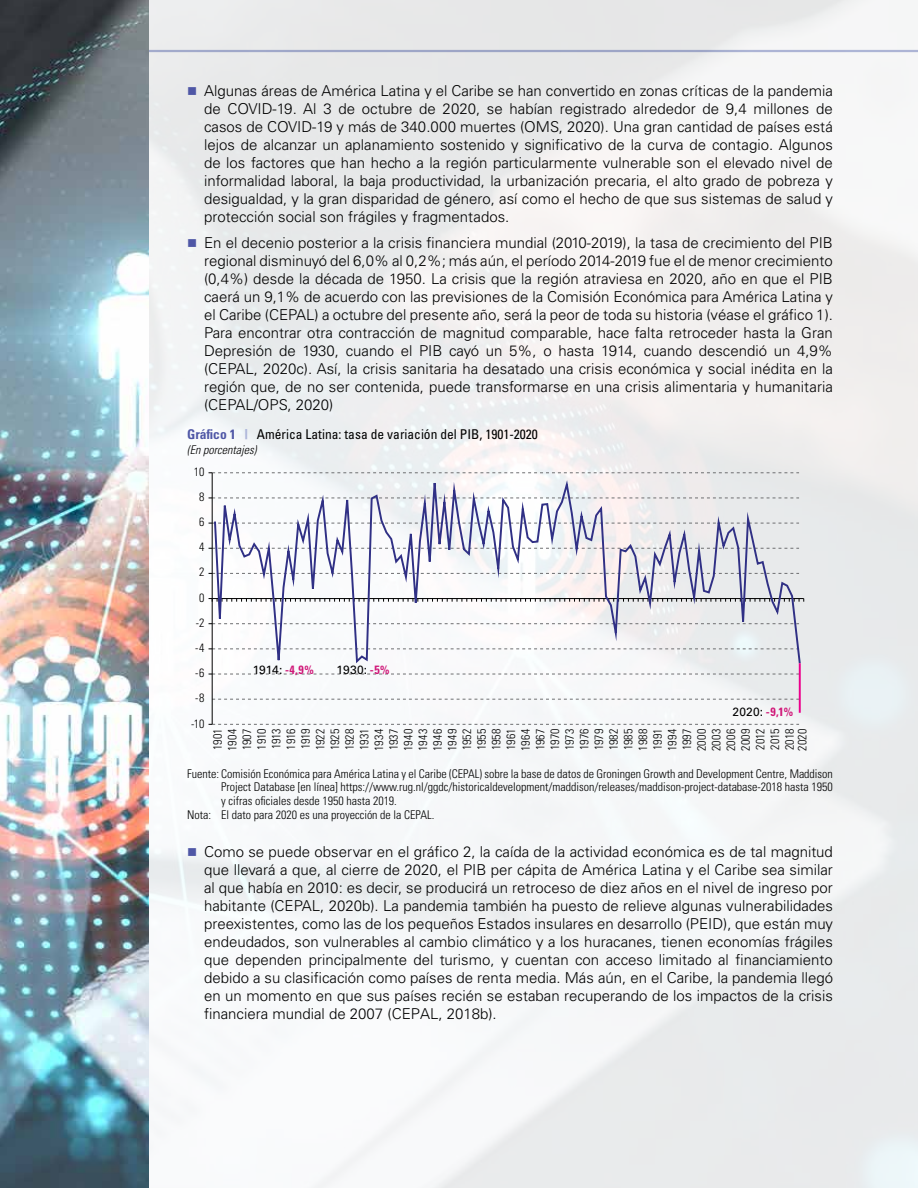
<style>
.page{position:relative;width:918px;height:1188px;background:#fff}
.page>*{position:absolute;margin:0;border:0;box-sizing:border-box;transform-origin:0 0}
.t1{font:300 15px/18px "Univers LT Std";color:#000;text-align:justify}
.t2{font:condensed 13.5px "Univers LT Std";color:#000}
.t3{font:300 condensed 12px/14.7px "Univers LT Std";color:#000;text-align:center}
.t4{font:12px "Univers LT Std";letter-spacing:.015em;color:#000}
.t5{font:italic 300 condensed 12px "Univers LT Std";color:#000}
.s1{font-weight:700;color:#4f57a6}
.s2{font-weight:900;font-stretch:expanded;color:#aeb6da}
.s3{font-weight:700;font-stretch:condensed;color:#d01778}
</style>
<div class="page">
<img style="left:148px;top:0;width:770px;height:1188px">
<img style="left:0;top:0;width:148px;height:1188px">
<svg style="left:213px;top:699px;width:586px;height:1px"></svg>
<hr style="left:212px;top:473px;width:1px;height:251px;background:#000">
<svg style="left:209px;top:724px;width:590px;height:1px"></svg>
<svg style="left:213px;top:456px;width:589px;height:230px"></svg>
<hr style="left:799px;top:663px;width:2px;height:50px;background:#ec008c">
<svg style="left:188px;top:87px;width:8px;height:8px"></svg>
<svg style="left:188px;top:239px;width:8px;height:8px"></svg>
<svg style="left:188px;top:849px;width:8px;height:7px"></svg>
<p class="t1" style="left:204px;top:82px;width:630px">Algunas áreas de América Latina y el Caribe se han convertido en zonas críticas de la pandemia de COVID-19. Al 3 de octubre de 2020, se habían registrado alrededor de 9,4 millones de casos de COVID-19 y más de 340.000 muertes (OMS, 2020). Una gran cantidad de países está lejos de alcanzar un aplanamiento sostenido y significativo de la curva de contagio. Algunos de los factores que han hecho a la región particularmente vulnerable son el elevado nivel de informalidad laboral, la baja productividad, la urbanización precaria, el alto grado de pobreza y desigualdad, y la gran disparidad de género, así como el hecho de que sus sistemas de salud y protección social son frágiles y fragmentados.</p>
<p class="t1" style="left:204px;top:234px;width:630px">En el decenio posterior a la crisis financiera mundial (2010-2019), la tasa de crecimiento del PIB regional disminuyó del 6,0% al 0,2%; más aún, el período 2014-2019 fue el de menor crecimiento (0,4%) desde la década de 1950. La crisis que la región atraviesa en 2020, año en que el PIB caerá un 9,1% de acuerdo con las previsiones de la Comisión Económica para América Latina y el Caribe (CEPAL) a octubre del presente año, será la peor de toda su historia (véase el gráfico 1).<br>Para encontrar otra contracción de magnitud comparable, hace falta retroceder hasta la Gran Depresión de 1930, cuando el PIB cayó un 5%, o hasta 1914, cuando descendió un 4,9% (CEPAL, 2020c). Así, la crisis sanitaria ha desatado una crisis económica y social inédita en la región que, de no ser contenida, puede transformarse en una crisis alimentaria y humanitaria (CEPAL/OPS, 2020)</p>
<p class="t2" style="left:187px;top:426px;width:352px"><span class="s1">Gráfico 1</span> <span class="s2">|</span> América Latina: tasa de variación del PIB, 1901-2020</p>
<p class="t5" style="left:187px;top:443px;width:71px">(En porcentajes)</p>
<p class="t3" style="left:194px;top:464px;width:12px">10</p>
<p class="t3" style="left:199px;top:489px;width:7px">8</p>
<p class="t3" style="left:199px;top:514px;width:7px">6</p>
<p class="t3" style="left:199px;top:540px;width:7px">4</p>
<p class="t3" style="left:199px;top:565px;width:7px">2</p>
<p class="t3" style="left:199px;top:590px;width:7px">0</p>
<p class="t3" style="left:196px;top:615px;width:10px">-2</p>
<p class="t3" style="left:195px;top:640px;width:11px">-4</p>
<p class="t3" style="left:195px;top:666px;width:11px">-6</p>
<p class="t3" style="left:191px;top:685px;width:15px;line-height:25.3px">-8 -10</p>
<p class="t4" style="left:253px;top:663px;width:62px">1914: <span class="s3">-4,9%</span></p>
<p class="t4" style="left:337px;top:663px;width:54px">1930: <span class="s3">-5%</span></p>
<p class="t4" style="left:732px;top:704px;width:62px">2020: <span class="s3">-9,1%</span></p>
<p class="t3" style="left:210px;top:751px;width:24px;text-align:justify;rotate:-90deg">1901<br>1904<br>1907<br>1910<br>1913<br>1916<br>1919<br>1922<br>1925<br>1928<br>1931<br>1934<br>1937<br>1940<br>1943<br>1946<br>1949<br>1952<br>1955<br>1958<br>1961<br>1964<br>1967<br>1970<br>1973<br>1976<br>1979<br>1982<br>1985<br>1988<br>1991<br>1994<br>1997<br>2000<br>2003<br>2006<br>2009<br>2012<br>2015<br>2018</p>
<p class="t3" style="left:795px;top:751px;width:24px;rotate:-90deg">2020</p>
<p class="t3" style="left:187px;top:766px;width:647px">Fuente: Comisión Económica para América Latina y el Caribe (CEPAL) sobre la base de datos de Groningen Growth and Development Centre, Maddison</p>
<p class="t3" style="left:221px;top:780px;width:613px">Project Database [en línea] https://www.rug.nl/ggdc/historicaldevelopment/maddison/releases/maddison-project-database-2018 hasta 1950</p>
<p class="t3" style="left:221px;top:794px;width:177px">y cifras oficiales desde 1950 hasta 2019.</p>
<p class="t3" style="left:187px;top:807px;width:249px">Nota: El dato para 2020 es una proyección de la CEPAL.</p>
<p class="t1" style="left:204px;top:843px;width:630px">Como se puede observar en el gráfico 2, la caída de la actividad económica es de tal magnitud que llevará a que, al cierre de 2020, el PIB per cápita de América Latina y el Caribe sea similar al que había en 2010: es decir, se producirá un retroceso de diez años en el nivel de ingreso por habitante (CEPAL, 2020b). La pandemia también ha puesto de relieve algunas vulnerabilidades preexistentes, como las de los pequeños Estados insulares en desarrollo (PEID), que están muy endeudados, son vulnerables al cambio climático y a los huracanes, tienen economías frágiles que dependen principalmente del turismo, y cuentan con acceso limitado al financiamiento debido a su clasificación como países de renta media. Más aún, en el Caribe, la pandemia llegó en un momento en que sus países recién se estaban recuperando de los impactos de la crisis financiera mundial de 2007 (CEPAL, 2018b).</p>
</div>
